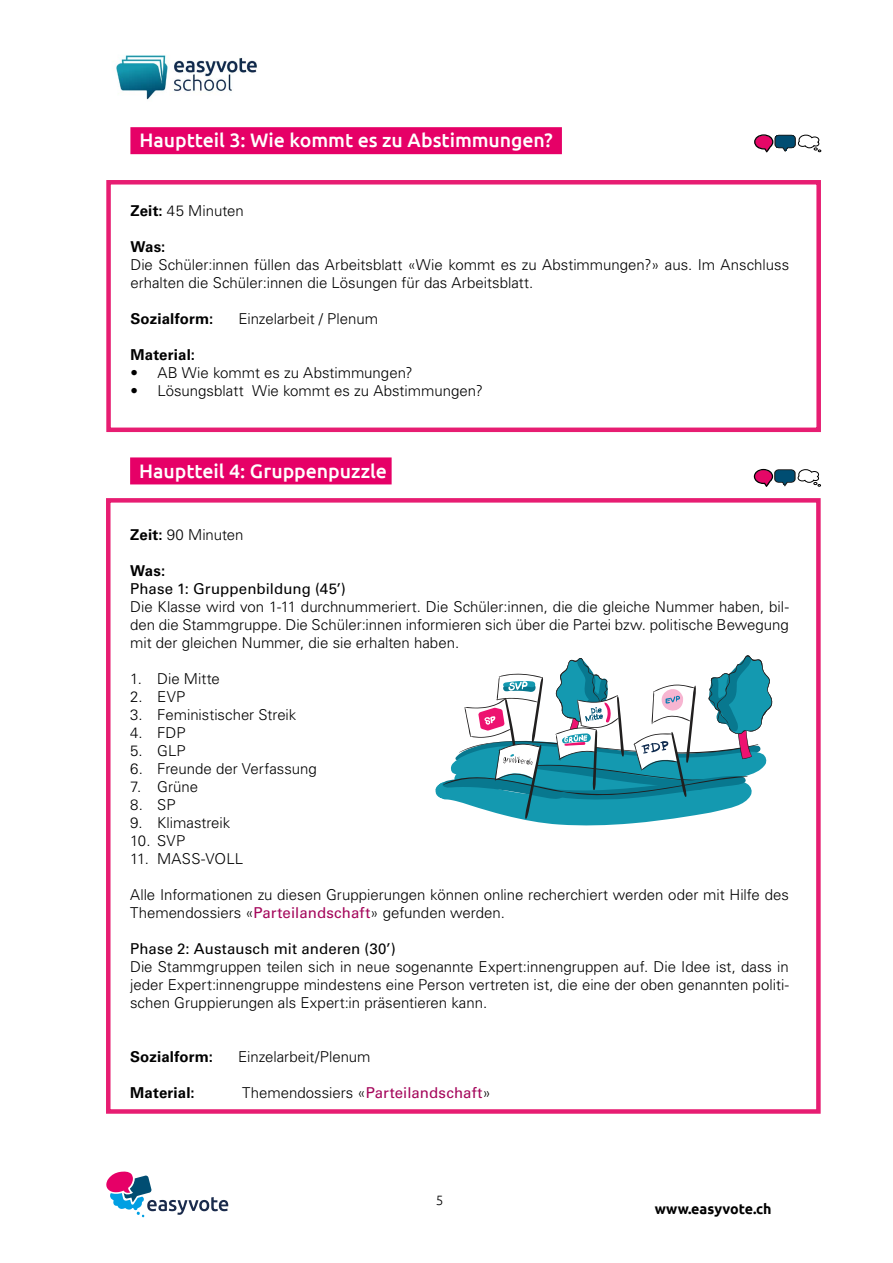
<style>
.page{position:relative;width:893px;height:1263px;background:#fff}
.page>*{position:absolute;margin:0;border:0;box-sizing:border-box;transform-origin:0 0}
.t1{font:500 19.5px "Ubuntu";letter-spacing:-.005em;color:#fff}
.t2{font:300 15px/18px "Univers LT Std";color:#000}
.t3{font:15px "Univers LT Std";letter-spacing:.01em;color:#000}
.t4{font:700 15px "Univers LT Std";letter-spacing:.01em;color:#000}
.t5{font:700 14.25px "Ubuntu";color:#000}
.t6{font:300 13.5px "Ubuntu";color:#000}
.s1{font-weight:700}
.s2{font-weight:400;color:#a4055a}
</style>
<div class="page">
<svg style="left:106px;top:1171px;width:122px;height:46px"></svg>
<img style="left:116px;top:55px;width:141px;height:45px">
<svg style="left:754px;top:134px;width:67px;height:18px"></svg>
<div style="left:106px;top:180px;width:715px;height:252px;border:4px solid #e71d72"></div>
<div style="left:130px;top:127px;width:432px;height:27px;background:#e60067"></div>
<svg style="left:754px;top:469px;width:67px;height:18px"></svg>
<div style="left:106px;top:498px;width:715px;height:616px;border:4px solid #e71d72"></div>
<div style="left:130px;top:457px;width:262px;height:27px;background:#e60067"></div>
<svg style="left:435px;top:655px;width:338px;height:171px"></svg>
<h1 class="t1" style="left:139px;top:128px;width:415px">Hauptteil 3: Wie kommt es zu Abstimmungen?</h1>
<p class="t2" style="left:130px;top:202px;width:115px"><span class="s1">Zeit:</span> 45 Minuten</p>
<p class="t4" style="left:130px;top:238px;width:37px">Was:</p>
<p class="t2" style="left:130px;top:256px;width:660px">Die Schüler:innen füllen das Arbeitsblatt «Wie kommt es zu Abstimmungen?» aus. Im Anschluss erhalten die Schüler:innen die Lösungen für das Arbeitsblatt.</p>
<p class="t4" style="left:130px;top:310px;width:85px">Sozialform:</p>
<p class="t2" style="left:238px;top:310px;width:141px">Einzelarbeit / Plenum</p>
<p class="t4" style="left:130px;top:346px;width:66px">Material:</p>
<p class="t2" style="left:130px;top:364px;width:284px">• AB Wie kommt es zu Abstimmungen?</p>
<p class="t2" style="left:130px;top:382px;width:354px">• Lösungsblatt Wie kommt es zu Abstimmungen?</p>
<h1 class="t1" style="left:139px;top:458px;width:249px">Hauptteil 4: Gruppenpuzzle</h1>
<p class="t2" style="left:130px;top:526px;width:115px"><span class="s1">Zeit:</span> 90 Minuten</p>
<p class="t4" style="left:130px;top:562px;width:37px">Was:</p>
<p class="t3" style="left:130px;top:580px;width:217px">Phase 1: Gruppenbildung (45’)</p>
<p class="t2" style="left:130px;top:598px;width:660px;text-align:justify">Die Klasse wird von 1-11 durchnummeriert. Die Schüler:innen, die die gleiche Nummer haben, bil&shy;den die Stammgruppe. Die Schüler:innen informieren sich über die Partei bzw. politische Bewegung mit der gleichen Nummer, die sie erhalten haben.</p>
<p class="t2" style="left:130px;top:670px;width:91px">1. Die Mitte</p>
<p class="t2" style="left:130px;top:688px;width:57px">2. EVP</p>
<p class="t2" style="left:130px;top:706px;width:168px">3. Feministischer Streik</p>
<p class="t2" style="left:130px;top:724px;width:57px">4. FDP</p>
<p class="t2" style="left:130px;top:742px;width:57px">5. GLP</p>
<p class="t2" style="left:130px;top:760px;width:188px">6. Freunde der Verfassung</p>
<p class="t2" style="left:130px;top:778px;width:69px">7. Grüne</p>
<p class="t2" style="left:130px;top:796px;width:47px">8. SP</p>
<p class="t2" style="left:130px;top:814px;width:102px">9. Klimastreik</p>
<p class="t2" style="left:130px;top:832px;width:57px">10. SVP</p>
<p class="t2" style="left:130px;top:850px;width:115px">11. MASS-VOLL</p>
<p class="t2" style="left:130px;top:886px;width:660px">Alle Informationen zu diesen Gruppierungen können online recherchiert werden oder mit Hilfe des<br>Themendossiers «<span class="s2">Parteilandschaft</span>» gefunden werden.</p>
<p class="t3" style="left:130px;top:940px;width:267px">Phase 2: Austausch mit anderen (30’)</p>
<p class="t2" style="left:130px;top:958px;width:660px;text-align:justify">Die Stammgruppen teilen sich in neue sogenannte Expert:innengruppen auf. Die Idee ist, dass in jeder Expert:innengruppe mindestens eine Person vertreten ist, die eine der oben genannten politi&shy;schen Gruppierungen als Expert:in präsentieren kann.</p>
<p class="t4" style="left:130px;top:1048px;width:85px">Sozialform:</p>
<p class="t2" style="left:238px;top:1048px;width:134px">Einzelarbeit/Plenum</p>
<p class="t4" style="left:130px;top:1084px;width:66px">Material:</p>
<p class="t2" style="left:242px;top:1084px;width:250px">Themendossiers «<span class="s2">Parteilandschaft</span>»</p>
<p class="t6" style="left:436px;top:1192px;width:9px">5</p>
<p class="t5" style="left:655px;top:1200px;width:118px">www.easyvote.ch</p>
</div>
